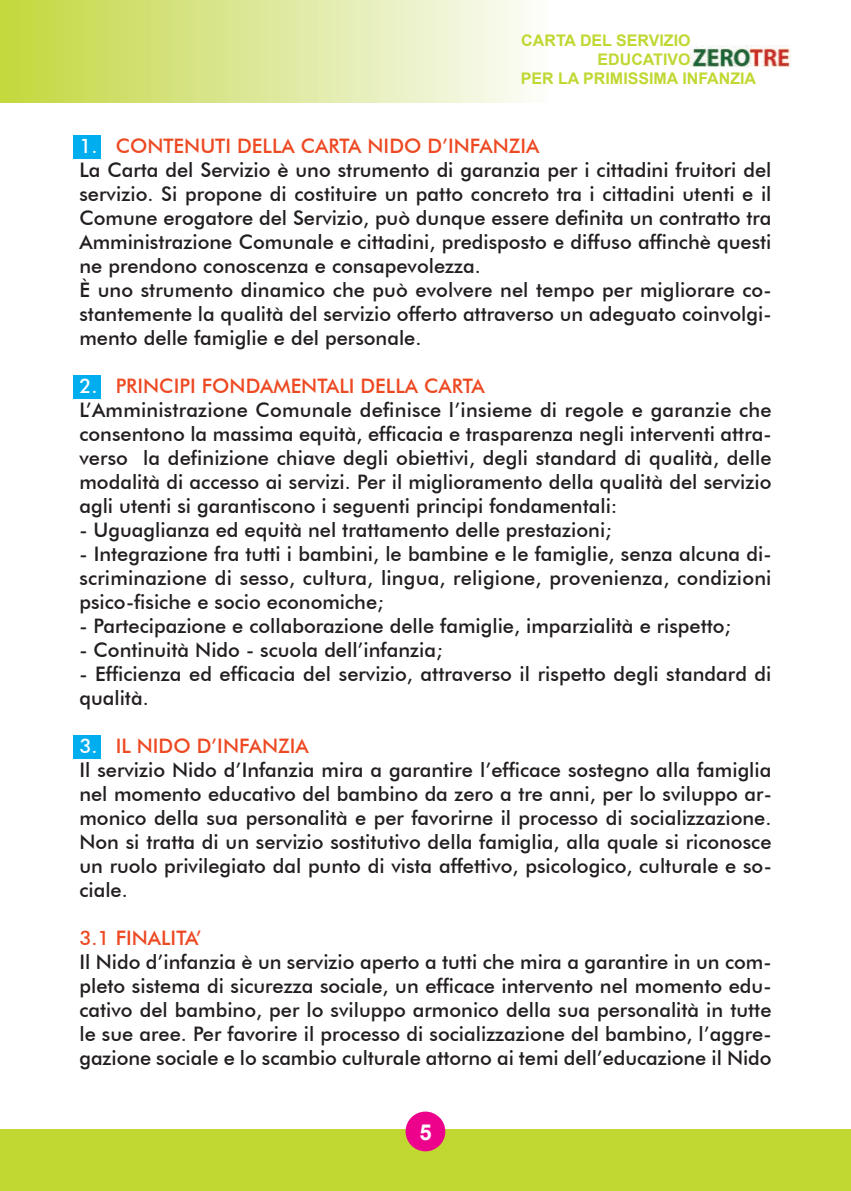
<style>
.page{position:relative;width:851px;height:1191px;background:#fff}
.page>*{position:absolute;margin:0;border:0;box-sizing:border-box;transform-origin:0 0}
.t1{font:700 22px "Arial";color:#fff}
.t2{font:500 20px/24px "Futura BT";color:#231f20}
.t3{font:500 20px "Futura BT";color:#ed4922}
.t4{font:700 16px "Arial";color:#c1d732}
.s1{color:#fff}
.s2{color:#ed4922}
</style>
<div class="page">
<div style="left:73px;top:135px;width:28px;height:24px;background:#00aeef"></div>
<div style="left:73px;top:375px;width:28px;height:24px;background:#00aeef"></div>
<div style="left:73px;top:735px;width:28px;height:24px;background:#00aeef"></div>
<div style="left:0;top:0;width:547px;height:102px;background:linear-gradient(to right,#c3d73f,#fbfcfb)"></div>
<div style="left:0;top:1128px;width:850px;height:63px;background:#c1d732"></div>
<img style="left:690px;top:45px;width:100px;height:21px">
<div style="left:405px;top:1111px;width:40px;height:40px;background:#ed028c;border-radius:50%"></div>
<p class="t4" style="left:521px;top:31px;width:171px">CARTA DEL SERVIZIO</p>
<p class="t4" style="left:597px;top:51px;width:95px">EDUCATIVO</p>
<p class="t4" style="left:520px;top:69px;width:237px">PER LA PRIMISSIMA INFANZIA</p>
<p class="t2" style="left:79px;top:134px;width:693px"><span class="s1">1.</span> <span class="s2">CONTENUTI DELLA CARTA NIDO D’INFANZIA<br></span>La Carta del Servizio è uno strumento di garanzia per i cittadini fruitori del servizio. Si propone di costituire un patto concreto tra i cittadini utenti e il Comune erogatore del Servizio, può dunque essere definita un contratto tra Amministrazione Comunale e cittadini, predisposto e diffuso affinchè questi ne prendono conoscenza e consapevolezza.<br>È uno strumento dinamico che può evolvere nel tempo per migliorare co&shy;stantemente la qualità del servizio offerto attraverso un adeguato coinvolgi&shy;mento delle famiglie e del personale.</p>
<p class="t2" style="left:79px;top:374px;width:693px"><span class="s1">2.</span> <span class="s2">PRINCIPI FONDAMENTALI DELLA CARTA<br></span>L’Amministrazione Comunale definisce l’insieme di regole e garanzie che consentono la massima equità, efficacia e trasparenza negli interventi attra&shy;verso la definizione chiave degli obiettivi, degli standard di qualità, delle modalità di accesso ai servizi. Per il miglioramento della qualità del servizio agli utenti si garantiscono i seguenti principi fondamentali:</p>
<p class="t2" style="left:79px;top:518px;width:534px">- Uguaglianza ed equità nel trattamento delle prestazioni;</p>
<p class="t2" style="left:79px;top:542px;width:693px;text-align:justify">- Integrazione fra tutti i bambini, le bambine e le famiglie, senza alcuna di&shy;scriminazione di sesso, cultura, lingua, religione, provenienza, condizioni psico-fisiche e socio economiche;</p>
<p class="t2" style="left:79px;top:614px;width:653px">- Partecipazione e collaborazione delle famiglie, imparzialità e rispetto;</p>
<p class="t2" style="left:79px;top:638px;width:364px">- Continuità Nido - scuola dell’infanzia;</p>
<p class="t2" style="left:79px;top:662px;width:693px">- Efficienza ed efficacia del servizio, attraverso il rispetto degli standard di qualità.</p>
<p class="t2" style="left:79px;top:734px;width:693px"><span class="s1">3.</span> <span class="s2">IL NIDO D’INFANZIA<br></span>Il servizio Nido d’Infanzia mira a garantire l’efficace sostegno alla famiglia nel momento educativo del bambino da zero a tre anni, per lo sviluppo ar&shy;monico della sua personalità e per favorirne il processo di socializzazione.<br>Non si tratta di un servizio sostitutivo della famiglia, alla quale si riconosce un ruolo privilegiato dal punto di vista affettivo, psicologico, culturale e so&shy;ciale.</p>
<p class="t3" style="left:79px;top:926px;width:124px">3.1 FINALITA’</p>
<p class="t2" style="left:79px;top:950px;width:693px;text-align:justify">Il Nido d’infanzia è un servizio aperto a tutti che mira a garantire in un com&shy;pleto sistema di sicurezza sociale, un efficace intervento nel momento edu&shy;cativo del bambino, per lo sviluppo armonico della sua personalità in tutte le sue aree. Per favorire il processo di socializzazione del bambino, l’aggre&shy;gazione sociale e lo scambio culturale attorno ai temi dell’educazione il Nido</p>
<p class="t1" style="left:419px;top:1120px;width:14px">5</p>
</div>
